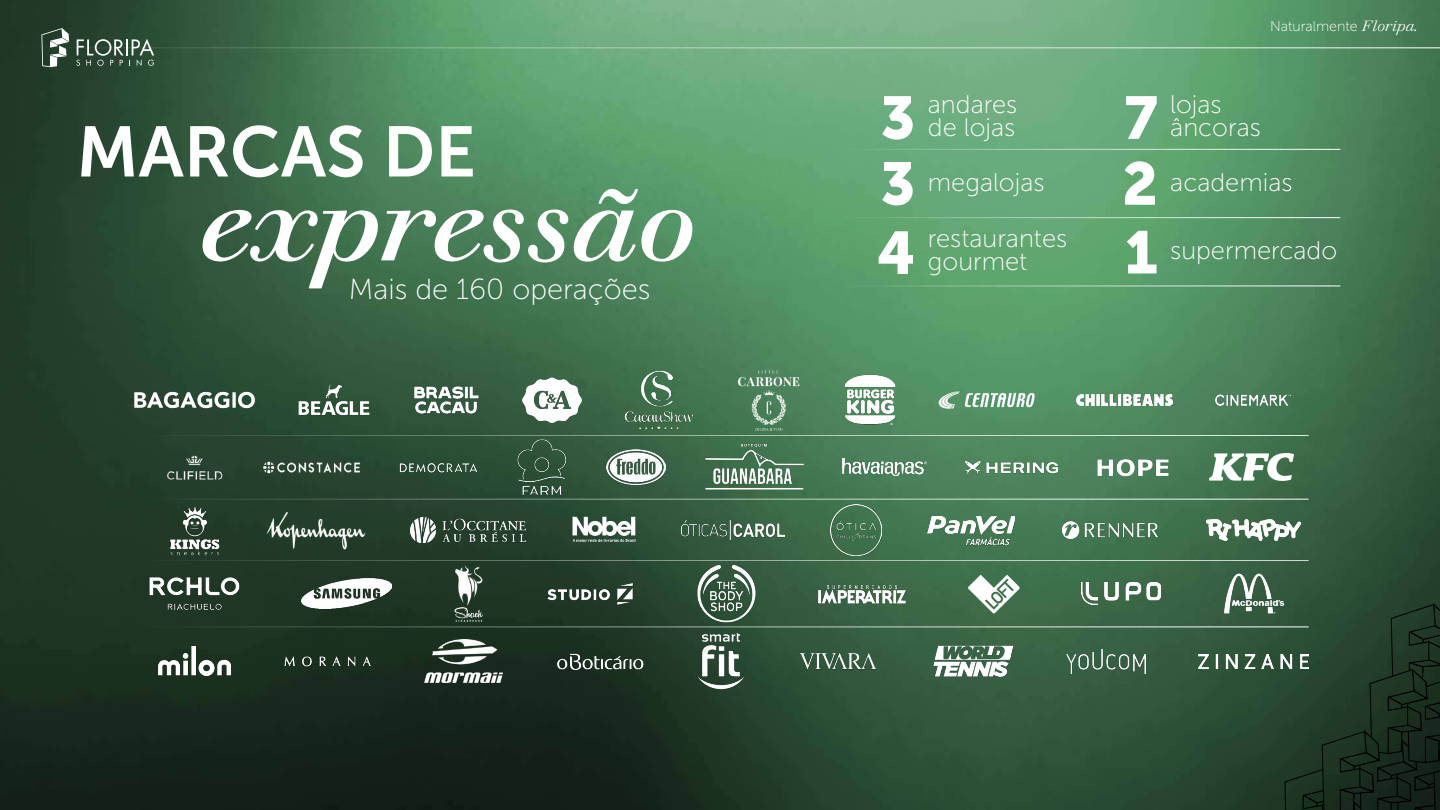
<style>
.page{position:relative;width:1440px;height:810px;background:#fff}
.page>*{position:absolute;margin:0;border:0;box-sizing:border-box;transform-origin:0 0}
.t1{font:italic 500 101.18px "Walbaum 18 pt";color:#fff}
.t2{font:70.95px "Museo Sans 700";color:#fff}
.t3{font:59.78px/69.2px "Museo Sans 900";color:#fff}
.t4{font:29.03px "Museo Sans 100";color:#fff}
.t5{font:25.5px/22.5px "Museo Sans 100";color:#fff}
.t6{font:14.25px "Museo Sans 100";color:#fff}
.s1{font-family:"Walbaum 18 pt";font-weight:300;font-style:italic;font-size:14.7px}
</style>
<div class="page">
<img style="left:0;top:0;width:1440px;height:810px">
<hr style="left:0;top:48px;width:1440px;height:1px;background:#fff">
<svg style="left:1284px;top:604px;width:156px;height:206px;background:#1e3524"></svg>
<svg style="left:76px;top:39px;width:78px;height:27px;background:#566e5e"></svg>
<svg style="left:41px;top:28px;width:28px;height:39px"></svg>
<img style="left:296px;top:383px;width:75px;height:34px">
<img style="left:412px;top:385px;width:67px;height:30px">
<img style="left:521px;top:376px;width:62px;height:48px">
<img style="left:625px;top:370px;width:69px;height:60px">
<img style="left:938px;top:391px;width:98px;height:18px">
<img style="left:1077px;top:395px;width:95px;height:10px">
<img style="left:1214px;top:393px;width:79px;height:14px">
<img style="left:166px;top:454px;width:57px;height:26px">
<img style="left:262px;top:461px;width:98px;height:12px">
<img style="left:399px;top:461px;width:79px;height:12px">
<img style="left:518px;top:438px;width:49px;height:58px">
<img style="left:843px;top:459px;width:83px;height:16px">
<img style="left:966px;top:461px;width:91px;height:12px">
<img style="left:1097px;top:458px;width:73px;height:18px">
<img style="left:168px;top:505px;width:53px;height:50px">
<img style="left:266px;top:511px;width:99px;height:39px">
<img style="left:410px;top:518px;width:116px;height:25px">
<img style="left:571px;top:517px;width:65px;height:27px">
<img style="left:682px;top:521px;width:103px;height:19px">
<img style="left:830px;top:505px;width:51px;height:51px">
<img style="left:927px;top:515px;width:88px;height:31px">
<img style="left:1060px;top:519px;width:99px;height:22px">
<img style="left:1205px;top:519px;width:97px;height:22px">
<img style="left:149px;top:578px;width:91px;height:32px">
<img style="left:302px;top:577px;width:90px;height:34px">
<img style="left:545px;top:583px;width:90px;height:22px">
<img style="left:696px;top:565px;width:60px;height:58px">
<img style="left:817px;top:582px;width:89px;height:23px">
<img style="left:968px;top:573px;width:53px;height:41px">
<img style="left:1082px;top:582px;width:79px;height:23px">
<img style="left:159px;top:646px;width:71px;height:30px">
<img style="left:283px;top:655px;width:89px;height:12px">
<img style="left:425px;top:640px;width:78px;height:43px">
<img style="left:556px;top:650px;width:89px;height:22px">
<img style="left:798px;top:652px;width:80px;height:19px">
<img style="left:931px;top:643px;width:83px;height:37px">
<img style="left:1067px;top:649px;width:78px;height:24px">
<img style="left:1198px;top:654px;width:111px;height:14px">
<img style="left:606px;top:449px;width:60px;height:36px">
<img style="left:844px;top:375px;width:52px;height:50px">
<img style="left:1209px;top:454px;width:84px;height:26px">
<img style="left:1222px;top:572px;width:63px;height:43px">
<hr style="left:135px;top:435px;width:1174px;height:1px;background:#fff">
<hr style="left:135px;top:499px;width:1174px;height:1px;background:#fff">
<hr style="left:135px;top:560px;width:1174px;height:1px;background:#fff">
<hr style="left:135px;top:627px;width:1174px;height:1px;background:#fff">
<hr style="left:835px;top:286px;width:505px;height:1px;background:#fff">
<hr style="left:835px;top:149px;width:505px;height:1px;background:#fff">
<hr style="left:835px;top:217px;width:505px;height:1px;background:#fff">
<img style="left:698px;top:632px;width:47px;height:58px">
<svg style="left:134px;top:392px;width:121px;height:17px"></svg>
<img style="left:705px;top:442px;width:98px;height:50px">
<img style="left:735px;top:368px;width:67px;height:64px">
<img style="left:453px;top:563px;width:31px;height:62px">
<h2 class="t2" style="left:76px;top:113px;width:401px">MARCAS DE</h2>
<h1 class="t1" style="left:200px;top:142px;width:497px">expressão</h1>
<p class="t4" style="left:349px;top:274px;width:303px">Mais de 160 operações</p>
<h3 class="t3" style="left:880px;top:83px;width:37px">3</h3>
<p class="t5" style="left:928px;top:93px;width:91px">andares</p>
<p class="t5" style="left:928px;top:116px;width:89px">de lojas</p>
<h3 class="t3" style="left:877px;top:149px;width:40px">3<br>4</h3>
<p class="t5" style="left:928px;top:171px;width:118px">megalojas</p>
<p class="t5" style="left:928px;top:228px;width:141px">restaurantes gourmet</p>
<p class="t6" style="left:1270px;top:18px;width:149px">Naturalmente <span class="s1">Floripa.</span></p>
<h3 class="t3" style="left:1124px;top:83px;width:35px">7</h3>
<p class="t5" style="left:1170px;top:93px;width:53px">lojas</p>
<p class="t5" style="left:1170px;top:116px;width:92px">âncoras</p>
<h3 class="t3" style="left:1122px;top:149px;width:37px">2</h3>
<p class="t5" style="left:1170px;top:171px;width:124px">academias</p>
<h3 class="t3" style="left:1125px;top:218px;width:35px">1</h3>
<p class="t5" style="left:1170px;top:240px;width:168px">supermercado</p>
</div>
